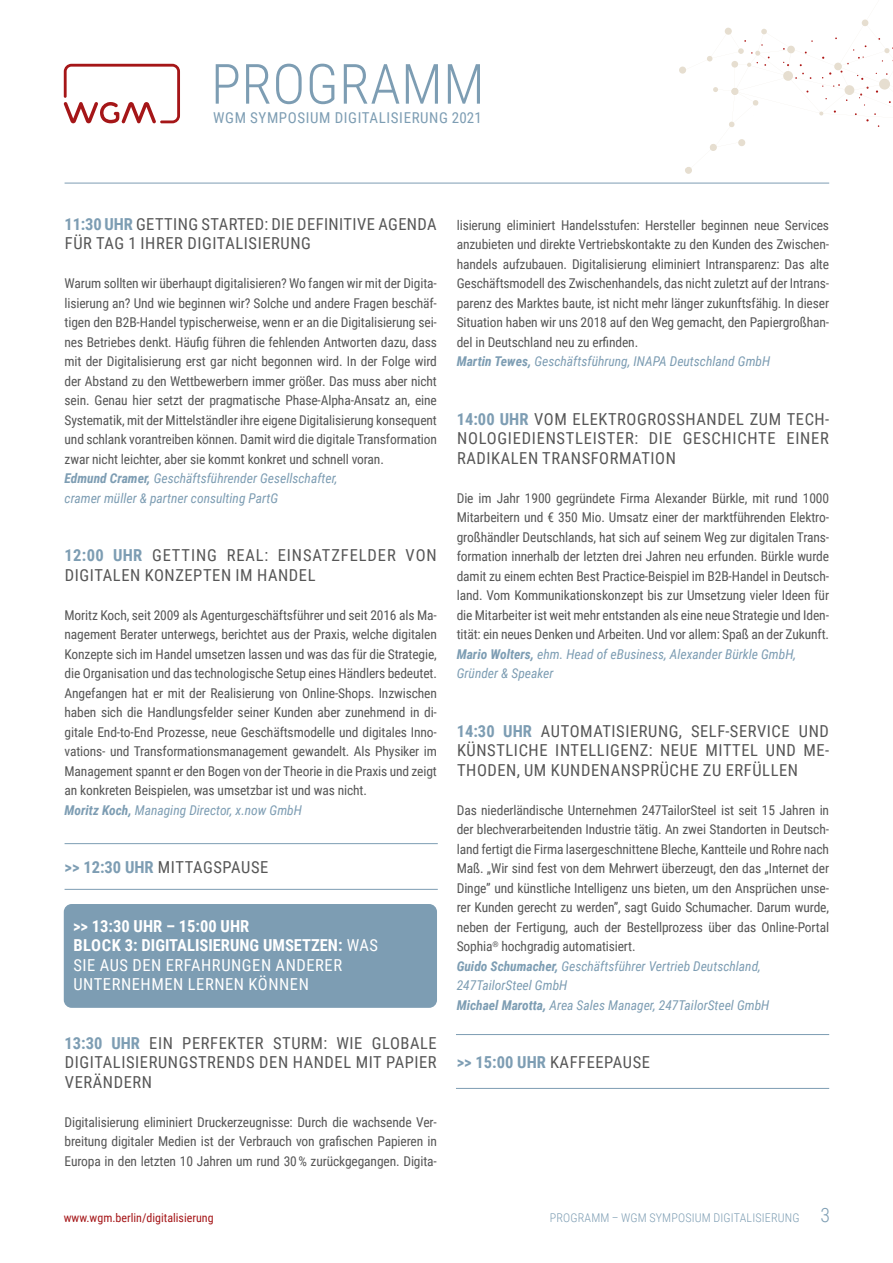
<style>
.page{position:relative;width:893px;height:1263px;background:#fff}
.page>*{position:absolute;margin:0;border:0;box-sizing:border-box;transform-origin:0 0}
.t1{font:300 55.5px "Roboto Condensed";letter-spacing:.01em;color:#7d9db3}
.t2{font:16.5px/19.5px "Roboto Condensed";letter-spacing:.035em;color:#565656;text-align:justify}
.t3{font:16.5px/19.5px "Roboto Condensed";letter-spacing:.035em;color:#fff}
.t4{font:15px "Roboto Condensed";letter-spacing:.04em;color:#7d9db3}
.t5{font:13.5px/19.5px "Roboto Condensed";letter-spacing:-.01em;color:#565656}
.t6{font:300 12px "Roboto Condensed";letter-spacing:.015em;color:#7d9db3}
.t7{font:12px "Roboto Condensed";color:#a51618}
.s1{font-weight:700;color:#7d9db3}
.s2{font-weight:700;font-style:italic;color:#7d9db3}
.s3{font-style:italic;color:#7d9db3}
.s4{font-weight:700}
.s5{font-size:19.65px}
</style>
<div class="page">
<div style="left:64px;top:904px;width:373px;height:104px;background:#7d9db3;border-radius:8px"></div>
<svg style="left:64px;top:64px;width:116px;height:59px"></svg>
<hr style="left:65px;top:183px;width:764px;height:1px;background:#7d9db3">
<hr style="left:65px;top:843px;width:373px;height:1px;background:#7d9db3">
<hr style="left:65px;top:889px;width:373px;height:1px;background:#7d9db3">
<svg style="left:676px;top:19px;width:217px;height:165px"></svg>
<hr style="left:456px;top:1034px;width:373px;height:1px;background:#7d9db3">
<hr style="left:456px;top:1088px;width:373px;height:1px;background:#7d9db3">
<h1 class="t1" style="left:211px;top:45px;width:275px">PROGRAMM</h1>
<p class="t4" style="left:213px;top:107px;width:270px">WGM SYMPOSIUM DIGITALISIERUNG 2021</p>
<p class="t2" style="left:65px;top:213px;width:374px"><span class="s1">11:30 UHR</span> GETTING STARTED: DIE DEFINITIVE AGENDA<br>FÜR TAG 1 IHRER DIGITALISIERUNG</p>
<p class="t5" style="left:65px;top:273px;width:374px">Warum sollten wir überhaupt digitalisieren? Wo fangen wir mit der Digita&shy;lisierung an? Und wie beginnen wir? Solche und andere Fragen beschäf&shy;tigen den B2B-Handel typischerweise, wenn er an die Digitalisierung sei&shy;nes Betriebes denkt. Häufig führen die fehlenden Antworten dazu, dass mit der Digitalisierung erst gar nicht begonnen wird. In der Folge wird der Abstand zu den Wettbewerbern immer größer. Das muss aber nicht sein. Genau hier setzt der pragmatische Phase-Alpha-Ansatz an, eine Systematik, mit der Mittelständler ihre eigene Digitalisierung konsequent und schlank vorantreiben können. Damit wird die digitale Transformation zwar nicht leichter, aber sie kommt konkret und schnell voran.<br><span class="s2">Edmund Cramer,</span> <span class="s3">Geschäftsführender Gesellschafter,<br>cramer müller &amp; partner consulting PartG</span></p>
<p class="t2" style="left:65px;top:545px;width:374px"><span class="s1">12:00 UHR</span> GETTING REAL: EINSATZFELDER VON<br>DIGITALEN KONZEPTEN IM HANDEL</p>
<p class="t5" style="left:65px;top:604px;width:374px">Moritz Koch, seit 2009 als Agenturgeschäftsführer und seit 2016 als Ma&shy;nagement Berater unterwegs, berichtet aus der Praxis, welche digitalen Konzepte sich im Handel umsetzen lassen und was das für die Strategie, die Organisation und das technologische Setup eines Händlers bedeutet.<br>Angefangen hat er mit der Realisierung von Online-Shops. Inzwischen haben sich die Handlungsfelder seiner Kunden aber zunehmend in di&shy;gitale End-to-End Prozesse, neue Geschäftsmodelle und digitales Inno&shy;vations- und Transformationsmanagement gewandelt. Als Physiker im Management spannt er den Bogen von der Theorie in die Praxis und zeigt an konkreten Beispielen, was umsetzbar ist und was nicht.<br><span class="s2">Moritz Koch,</span> <span class="s3">Managing Director, x.now GmbH</span></p>
<p class="t2" style="left:65px;top:857px;width:205px"><span class="s1">&gt;&gt; 12:30 UHR</span> MITTAGSPAUSE</p>
<p class="t3" style="left:73px;top:915px;width:307px"><span class="s4">&gt;&gt; 13:30 UHR – 15:00 UHR<br>BLOCK 3: DIGITALISIERUNG UMSETZEN:</span> WAS<br>SIE AUS DEN ERFAHRUNGEN ANDERER<br>UNTERNEHMEN LERNEN KÖNNEN</p>
<p class="t2" style="left:65px;top:1032px;width:374px"><span class="s1">13:30 UHR</span> EIN PERFEKTER STURM: WIE GLOBALE DIGITALISIERUNGSTRENDS DEN HANDEL MIT PAPIER VERÄNDERN</p>
<p class="t5" style="left:65px;top:1111px;width:374px;text-align:justify">Digitalisierung eliminiert Druckerzeugnisse: Durch die wachsende Ver&shy;breitung digitaler Medien ist der Verbrauch von grafischen Papieren in Europa in den letzten 10 Jahren um rund 30 % zurückgegangen. Digita-</p>
<p class="t5" style="left:457px;top:214px;width:374px">lisierung eliminiert Handelsstufen: Hersteller beginnen neue Services anzubieten und direkte Vertriebskontakte zu den Kunden des Zwischen&shy;handels aufzubauen. Digitalisierung eliminiert Intransparenz: Das alte Geschäftsmodell des Zwischenhandels, das nicht zuletzt auf der Intrans&shy;parenz des Marktes baute, ist nicht mehr länger zukunftsfähig. In dieser Situation haben wir uns 2018 auf den Weg gemacht, den Papiergroßhan&shy;del in Deutschland neu zu erfinden.<br><span class="s2">Martin Tewes,</span> <span class="s3">Geschäftsführung, INAPA Deutschland GmbH</span></p>
<p class="t2" style="left:457px;top:408px;width:374px"><span class="s1">14:00 UHR</span> VOM ELEKTROGROSSHANDEL ZUM TECH-NOLOGIEDIENSTLEISTER: DIE GESCHICHTE EINER RADIKALEN TRANSFORMATION</p>
<p class="t5" style="left:457px;top:487px;width:374px">Die im Jahr 1900 gegründete Firma Alexander Bürkle, mit rund 1000<br>Mitarbeitern und € 350 Mio. Umsatz einer der marktführenden Elektro&shy;großhändler Deutschlands, hat sich auf seinem Weg zur digitalen Trans&shy;formation innerhalb der letzten drei Jahren neu erfunden. Bürkle wurde damit zu einem echten Best Practice-Beispiel im B2B-Handel in Deutsch&shy;land. Vom Kommunikationskonzept bis zur Umsetzung vieler Ideen für die Mitarbeiter ist weit mehr entstanden als eine neue Strategie und Iden&shy;tität: ein neues Denken und Arbeiten. Und vor allem: Spaß an der Zukunft.<br><span class="s2">Mario Wolters,</span> <span class="s3">ehm. Head of eBusiness, Alexander Bürkle GmbH, Gründer &amp; Speaker</span></p>
<p class="t2" style="left:457px;top:720px;width:374px"><span class="s1">14:30 UHR</span> AUTOMATISIERUNG, SELF-SERVICE UND KÜNSTLICHE INTELLIGENZ: NEUE MITTEL UND ME-THODEN, UM KUNDENANSPRÜCHE ZU ERFÜLLEN</p>
<p class="t5" style="left:457px;top:799px;width:374px">Das niederländische Unternehmen 247TailorSteel ist seit 15 Jahren in der blechverarbeitenden Industrie tätig. An zwei Standorten in Deutsch&shy;land fertigt die Firma lasergeschnittene Bleche, Kantteile und Rohre nach Maß. „Wir sind fest von dem Mehrwert überzeugt, den das „Internet der Dinge” und künstliche Intelligenz uns bieten, um den Ansprüchen unse&shy;rer Kunden gerecht zu werden”, sagt Guido Schumacher. Darum wurde, neben der Fertigung, auch der Bestellprozess über das Online-Portal Sophia<sup>®</sup> hochgradig automatisiert.<br><span class="s2">Guido Schumacher,</span> <span class="s3">Geschäftsführer Vertrieb Deutschland, 247TailorSteel GmbH<br></span><span class="s2">Michael Marotta,</span> <span class="s3">Area Sales Manager, 247TailorSteel GmbH</span></p>
<p class="t2" style="left:457px;top:1052px;width:195px"><span class="s1">&gt;&gt; 15:00 UHR</span> KAFFEEPAUSE</p>
<p class="t7" style="left:64px;top:1209px;width:151px">www.wgm.berlin/digitalisierung</p>
<p class="t6" style="left:550px;top:1209px;width:282px">PROGRAMM – WGM SYMPOSIUM DIGITALISIERUNG <span class="s5">3</span></p>
</div>
